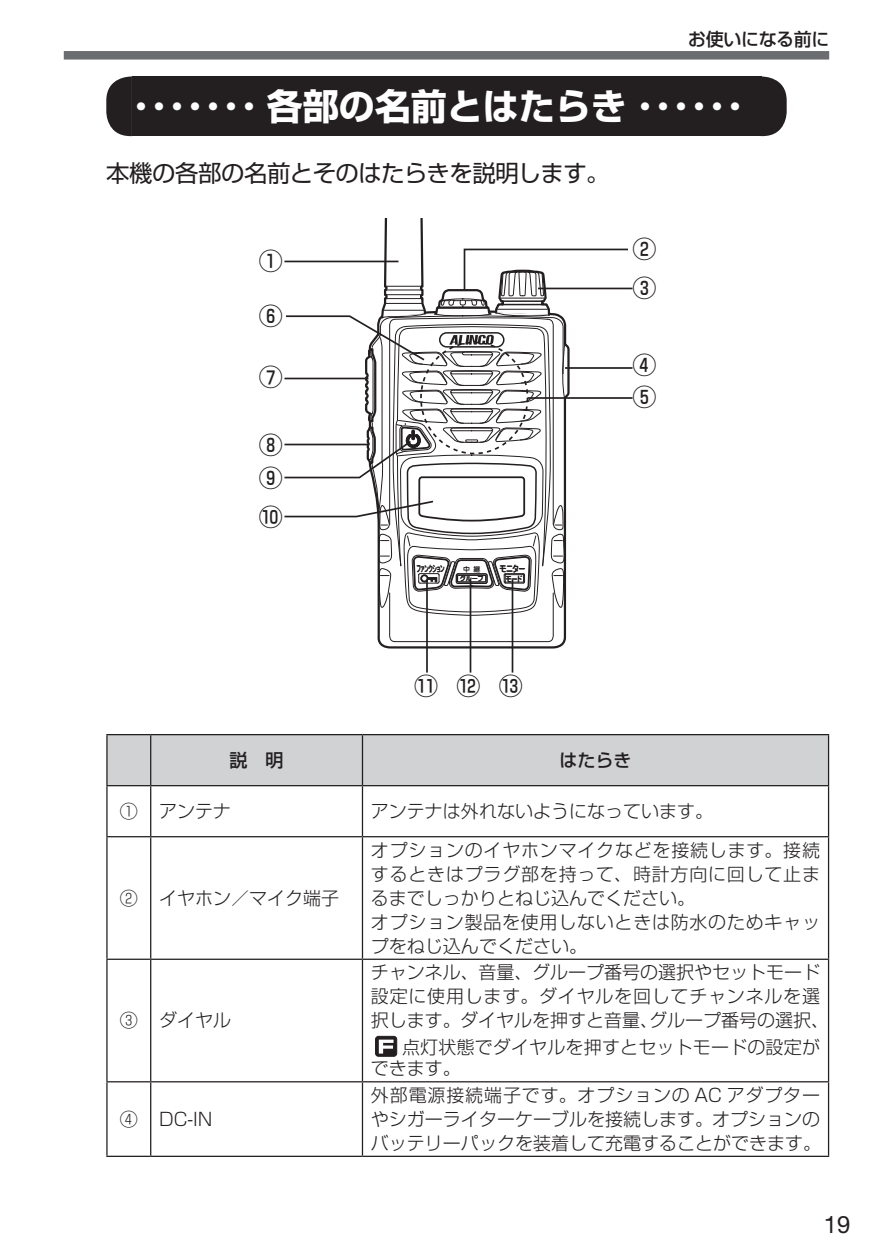
<style>
.page{position:relative;width:893px;height:1259px;background:#fff}
.page>*{position:absolute;margin:0;border:0;box-sizing:border-box;transform-origin:0 0}
.t1{font:700 36px "Shin Go Pro";color:#fff}
.t2{font:500 24px/39px "Shin Go Pro";color:#231f20}
.t3{font:24px "Helvetica Neue LT Std";color:#231f20}
.t4{font:23.4px "Shin Go Pro";letter-spacing:-.02em;color:#231f20}
.t5{font:300 18px/24px "Shin Go Pro";color:#231f20}
.t6{font:300 18px/24px "Shin Go Pro";letter-spacing:.04em;color:#231f20}
.t7{font:500 18px "Shin Go Pro";letter-spacing:-.02em;color:#231f20}
.t8{font:700 9px "Jun 501 Pro";letter-spacing:-.14em;color:#231f20;scale:.51 1}
.t9{font:700 8.7px "Jun 501 Pro";color:#231f20;scale:.79 1}
.t10{font:700 7.8px "Jun 501 Pro";color:#231f20;scale:.81 1}
.t11{font:700 7.2px "Jun 501 Pro";color:#231f20;scale:.96 1}
.t12{font:700 6.6px "Jun 501 Pro";color:#231f20;scale:.91 1}
</style>
<div class="page">
<div style="left:64px;top:51px;width:765px;height:9px;background:#6c6d70"></div>
<div style="left:132px;top:77px;width:629px;height:59px;background:#231f20"></div>
<svg style="left:106px;top:77px;width:26px;height:59px;background:#454243"></svg>
<svg style="left:761px;top:77px;width:26px;height:59px;background:#454142"></svg>
<hr style="left:538px;top:288px;width:94px;height:1px;background:#231f20">
<hr style="left:565px;top:367px;width:67px;height:2px;background:#231f20">
<hr style="left:527px;top:397px;width:105px;height:2px;background:#231f20">
<hr style="left:426px;top:579px;width:2px;height:93px;background:#231f20">
<hr style="left:470px;top:579px;width:1px;height:93px;background:#231f20">
<hr style="left:512px;top:579px;width:1px;height:93px;background:#231f20">
<svg style="left:284px;top:219px;width:346px;height:435px"></svg>
<div style="left:108px;top:735px;width:720px;height:50px;background:#d1d2d4"></div>
<hr style="left:106px;top:734px;width:45px;height:1px;background:#231f20">
<hr style="left:106px;top:735px;width:2px;height:50px;background:#231f20">
<hr style="left:151px;top:734px;width:211px;height:1px;background:#231f20">
<hr style="left:150px;top:735px;width:1px;height:50px;background:#231f20">
<hr style="left:362px;top:734px;width:467px;height:1px;background:#231f20">
<hr style="left:362px;top:735px;width:1px;height:50px;background:#231f20">
<hr style="left:828px;top:735px;width:1px;height:50px;background:#231f20">
<hr style="left:106px;top:785px;width:45px;height:1px;background:#231f20">
<hr style="left:106px;top:786px;width:2px;height:50px;background:#231f20">
<hr style="left:151px;top:785px;width:211px;height:1px;background:#231f20">
<hr style="left:150px;top:786px;width:1px;height:50px;background:#231f20">
<hr style="left:362px;top:785px;width:467px;height:1px;background:#231f20">
<hr style="left:362px;top:786px;width:1px;height:50px;background:#231f20">
<hr style="left:828px;top:786px;width:1px;height:50px;background:#231f20">
<hr style="left:106px;top:836px;width:45px;height:1px;background:#231f20">
<hr style="left:106px;top:837px;width:2px;height:121px;background:#231f20">
<hr style="left:151px;top:836px;width:211px;height:1px;background:#231f20">
<hr style="left:150px;top:837px;width:1px;height:121px;background:#231f20">
<hr style="left:362px;top:836px;width:467px;height:1px;background:#231f20">
<hr style="left:362px;top:837px;width:1px;height:121px;background:#231f20">
<hr style="left:828px;top:837px;width:1px;height:121px;background:#231f20">
<hr style="left:106px;top:958px;width:45px;height:2px;background:#231f20">
<hr style="left:106px;top:960px;width:2px;height:121px;background:#231f20">
<hr style="left:151px;top:958px;width:211px;height:2px;background:#231f20">
<hr style="left:150px;top:960px;width:1px;height:121px;background:#231f20">
<hr style="left:362px;top:958px;width:467px;height:2px;background:#231f20">
<hr style="left:362px;top:960px;width:1px;height:121px;background:#231f20">
<hr style="left:828px;top:960px;width:1px;height:121px;background:#231f20">
<hr style="left:106px;top:1081px;width:45px;height:1px;background:#231f20">
<hr style="left:106px;top:1082px;width:2px;height:73px;background:#231f20">
<hr style="left:151px;top:1081px;width:211px;height:1px;background:#231f20">
<hr style="left:150px;top:1082px;width:1px;height:73px;background:#231f20">
<hr style="left:362px;top:1081px;width:467px;height:1px;background:#231f20">
<hr style="left:362px;top:1082px;width:1px;height:73px;background:#231f20">
<hr style="left:828px;top:1082px;width:1px;height:73px;background:#231f20">
<hr style="left:106px;top:1155px;width:45px;height:2px;background:#231f20">
<hr style="left:151px;top:1155px;width:211px;height:2px;background:#231f20">
<hr style="left:362px;top:1155px;width:467px;height:2px;background:#231f20">
<svg style="left:375px;top:1035px;width:23px;height:22px"></svg>
<svg style="left:376px;top:1036px;width:21px;height:20px"></svg>
<div style="left:375px;top:1036px;width:22px;height:20px;border:1px solid #231f20;border-radius:3px"></div>
<svg style="left:379px;top:1039px;width:15px;height:14px"></svg>
<p class="t7" style="left:688px;top:24px;width:143px">お使いになる前に</p>
<h1 class="t1" style="left:132px;top:78px;width:614px">･･･････各部の名前とはたらき ･･････</h1>
<p class="t4" style="left:106px;top:154px;width:505px">本機の各部の名前とそのはたらきを説明します。</p>
<h2 class="t2" style="left:259px;top:239px;width:25px">①</h2>
<h2 class="t2" style="left:259px;top:294px;width:25px">⑥</h2>
<h2 class="t2" style="left:259px;top:354px;width:25px">⑦</h2>
<h2 class="t2" style="left:259px;top:425px;width:25px;line-height:33px">⑧<br>⑨</h2>
<h2 class="t2" style="left:259px;top:494px;width:25px">⑩</h2>
<p class="t8" style="left:417px;top:561px;width:57px">ファンクション</p>
<p class="t11" style="left:463px;top:563px;width:19px">中 継</p>
<p class="t12" style="left:460px;top:573px;width:27px">グループ</p>
<p class="t9" style="left:499px;top:561px;width:35px">モニター</p>
<p class="t10" style="left:505px;top:572px;width:23px">モード</p>
<h2 class="t2" style="left:414px;top:663px;width:25px">⑪</h2>
<h2 class="t2" style="left:456px;top:663px;width:25px">⑫</h2>
<h2 class="t2" style="left:499px;top:663px;width:25px">⑬</h2>
<h2 class="t2" style="left:632px;top:227px;width:25px">②<br>③</h2>
<h2 class="t2" style="left:632px;top:346px;width:25px;line-height:31.5px">④<br>⑤</h2>
<p class="t7" style="left:230px;top:745px;width:55px">説　明</p>
<p class="t7" style="left:559px;top:745px;width:73px">はたらき</p>
<p class="t5" style="left:120px;top:797px;width:113px">① アンテナ</p>
<p class="t5" style="left:371px;top:797px;width:344px">アンテナは外れないようになっています。</p>
<p class="t5" style="left:120px;top:884px;width:221px">② イヤホン／マイク端子</p>
<p class="t5" style="left:120px;top:1006px;width:113px">③ ダイヤル</p>
<p class="t5" style="left:120px;top:1105px;width:94px">④ DC-IN</p>
<p class="t6" style="left:371px;top:836px;width:451px">オプションのイヤホンマイクなどを接続します。接続するときはプラグ部を持って、時計方向に回して止まるまでしっかりとねじ込んでください。<br>オプション製品を使用しないときは防水のためキャップをねじ込んでください。</p>
<p class="t5" style="left:371px;top:958px;width:460px">チャンネル、音量、グループ番号の選択やセットモード設定に使用します。ダイヤルを回してチャンネルを選択します。ダイヤルを押すと音量、グループ番号の選択、</p>
<p class="t5" style="left:371px;top:1033px;width:450px;line-height:21.6px;text-indent:31px">点灯状態でダイヤルを押すとセットモードの設定ができます。</p>
<p class="t5" style="left:371px;top:1081px;width:451px;text-align:justify">外部電源接続端子です。オプションの AC アダプターやシガーライターケーブルを接続します。オプションのバッテリーパックを装着して充電することができます。</p>
<h2 class="t3" style="left:824px;top:1210px;width:28px">19</h2>
</div>
